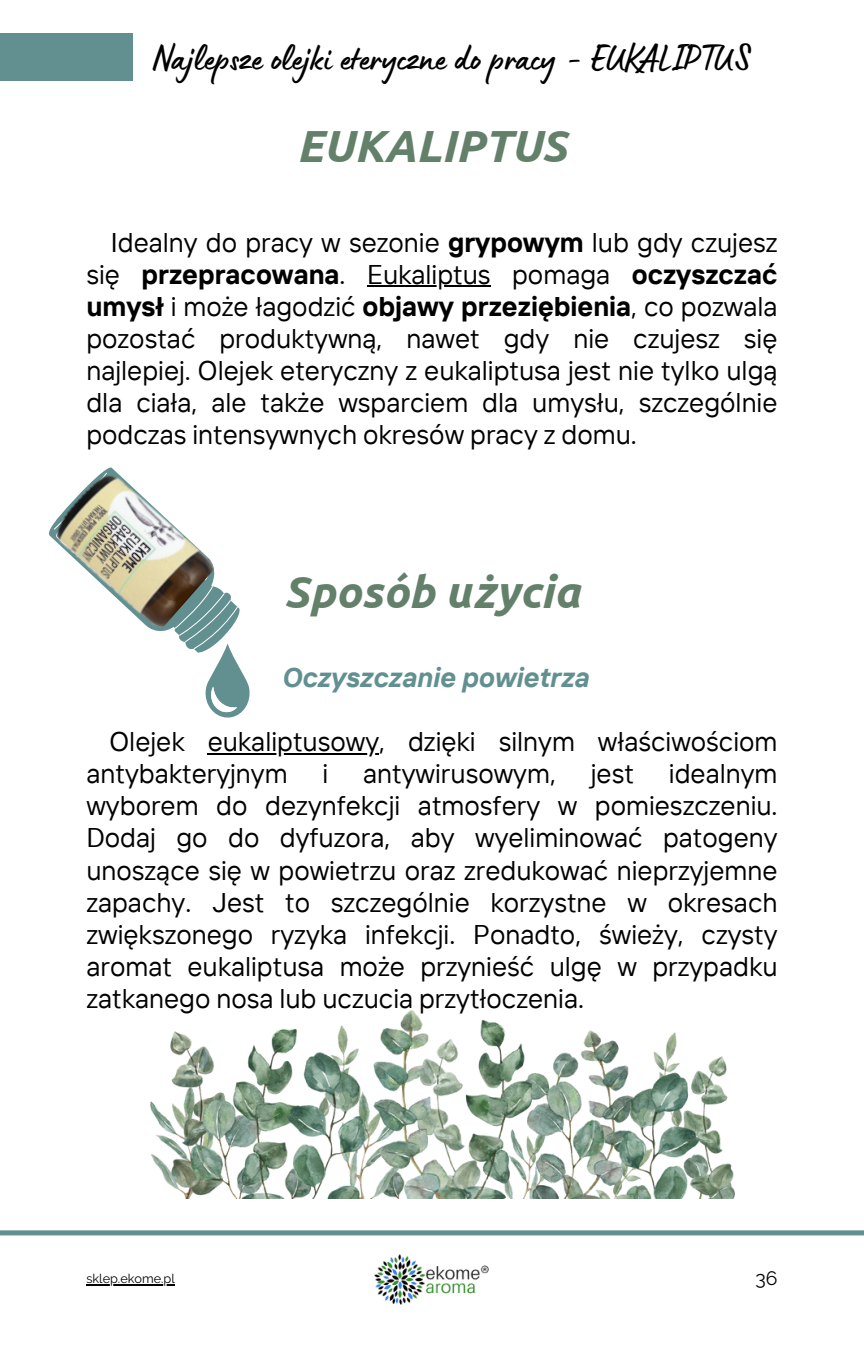
<style>
.page{position:relative;width:864px;height:1350px;background:#fff}
.page>*{position:absolute;margin:0;border:0;box-sizing:border-box;transform-origin:0 0}
.t1{font:italic 700 45px "Ubuntu";color:#63806a}
.t2{font:38.25px "Lumios Marker";color:#000}
.t3{font:27px/31.9px "TT Interphases";color:#000;text-align:justify}
.t4{font:italic 700 27px "TT Interphases";color:#629090}
.t5{font:19.35px "Raleway";color:#000}
.t6{font:12.6px "Raleway";color:#000}
.s1{font-weight:700}
</style>
<div class="page">
<div style="left:0;top:34px;width:133px;height:47px;background:#629090"></div>
<div style="left:0;top:1230px;width:864px;height:5px;background:#629090"></div>
<hr style="left:367px;top:286px;width:124px;height:1px;background:#000">
<hr style="left:208px;top:753px;width:171px;height:2px;background:#000">
<hr style="left:86px;top:1284px;width:89px;height:1px;background:#000">
<img style="left:151px;top:1011px;width:583px;height:187px">
<img style="left:374px;top:1254px;width:115px;height:51px">
<img style="left:49px;top:467px;width:201px;height:251px">
<p class="t2" style="left:151px;top:46px;width:601px">Najlepsze olejki eteryczne do pracy - EUKALIPTUS</p>
<p class="t1" style="left:297px;top:120px;width:272px">EUKALIPTUS</p>
<p class="t3" style="left:86px;top:226px;width:693px;text-indent:25px">Idealny do pracy w sezonie <span class="s1">grypowym</span> lub gdy czujesz się <span class="s1">przepracowana</span>. Eukaliptus pomaga <span class="s1">oczyszczać umysł</span> i może łagodzić <span class="s1">objawy przeziębienia</span>, co pozwala pozostać produktywną, nawet gdy nie czujesz się najlepiej. Olejek eteryczny z eukaliptusa jest nie tylko ulgą dla ciała, ale także wsparciem dla umysłu, szczególnie podczas intensywnych okresów pracy z domu.</p>
<p class="t1" style="left:284px;top:566px;width:297px">Sposób użycia</p>
<p class="t4" style="left:281px;top:660px;width:309px">Oczyszczanie powietrza</p>
<p class="t3" style="left:86px;top:725px;width:693px;text-indent:23px">Olejek eukaliptusowy, dzięki silnym właściwościom antybakteryjnym</p>
<p class="t3" style="left:86px;top:757px;width:693px;text-indent:583px">idealnym wyborem do dezynfekcji atmosfery w pomieszczeniu.<br>Dodaj go do dyfuzora, aby wyeliminować patogeny unoszące się w powietrzu oraz zredukować nieprzyjemne zapachy. Jest to szczególnie korzystne w okresach zwiększonego ryzyka infekcji. Ponadto, świeży, czysty aromat eukaliptusa może przynieść ulgę w przypadku zatkanego nosa lub uczucia przytłoczenia.</p>
<p class="t3" style="left:323px;top:757px;width:7px">i</p>
<p class="t3" style="left:363px;top:757px;width:194px">antywirusowym,</p>
<p class="t3" style="left:591px;top:757px;width:45px">jest</p>
<p class="t6" style="left:86px;top:1271px;width:90px">sklep.ekome.pl</p>
<p class="t5" style="left:756px;top:1267px;width:24px">36</p>
</div>
